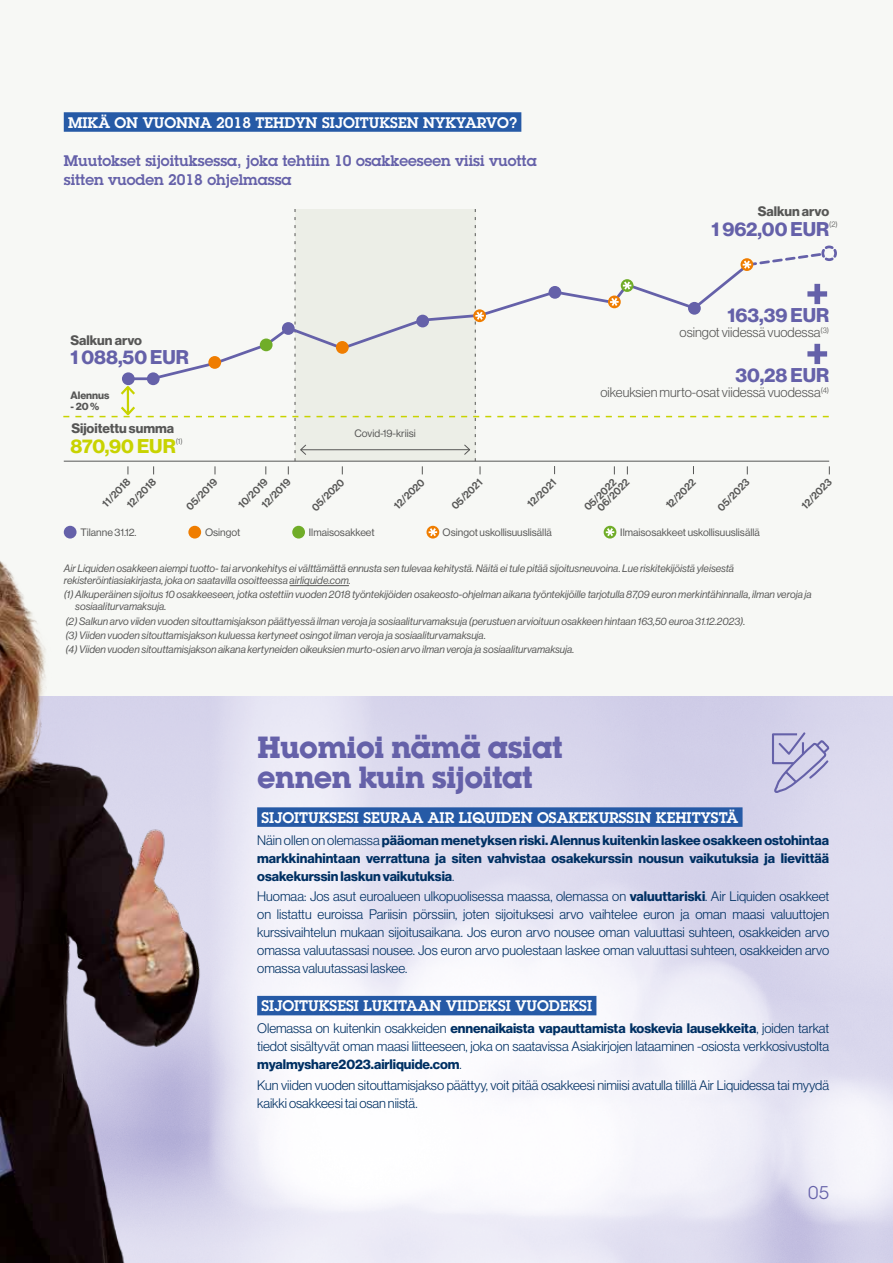
<style>
.page{position:relative;width:893px;height:1263px;background:#fff}
.page>*{position:absolute;margin:0;border:0;box-sizing:border-box;transform-origin:0 0}
.t1{font:700 30px/30px "Lubalin Graph Std";letter-spacing:-.025em;color:#6561a9}
.t2{font:19.5px "N Haas Grotesk DS Std 75 Bd";color:#6561a9}
.t3{font:19.5px "N Haas Grotesk DS Std 75 Bd";color:#c8d300}
.t4{font:18px "Lubalin Graph Std";color:#6561a9}
.t5{font:600 15px "Lubalin Graph Std";color:#fff}
.t6{font:600 15px/19.5px "Lubalin Graph Std";color:#6561a9}
.t7{font:13.5px/18px "N Haas Grotesk DS Std 45 Lt";letter-spacing:-.005em;color:#003063;text-align:justify}
.t8{font:13.5px/18px "N Haas Grotesk DS Std 75 Bd";letter-spacing:-.005em;color:#003063;text-align:justify}
.t9{font:13.5px "N Haas Grotesk DS Std 45 Lt";color:#575756}
.t10{font:13.5px "N Haas Grotesk DS Std 75 Bd";color:#575756}
.t11{font:10.5px/12px "N Haas Grotesk DS Std 56 It";color:#575756}
.t12{font:10.5px "N Haas Grotesk DS Std 55 Rg";color:#575756}
.t13{font:10.5px/18.1px "N Haas Grotesk DS Std 65 Md";color:#575756}
.t14{font:10.5px "N Haas Grotesk DS Std 75 Bd";color:#575756}
.t15{font:7.8px "N Haas Grotesk DS Std 45 Lt";color:#575756}
.s1{font-family:"N Haas Grotesk DS Std 45 Lt"}
.s2{font-family:"N Haas Grotesk DS Std 75 Bd"}
</style>
<div class="page">
<div style="left:0;top:0;width:893px;height:695px;background:#f7f8f5"></div>
<img style="left:0;top:474px;width:314px;height:789px">
<div style="left:64px;top:112px;width:457px;height:20px;background:#265aa6"></div>
<div style="left:257px;top:807px;width:486px;height:20px;background:#265aa6"></div>
<div style="left:257px;top:996px;width:339px;height:19px;background:#265aa6"></div>
<svg style="left:771px;top:730px;width:60px;height:64px;background:#c3c0df"></svg>
<hr style="left:290px;top:585px;width:59px;height:1px;background:#575756">
<div style="left:64px;top:526px;width:13px;height:12px;background:#6561a9;border-radius:50%"></div>
<div style="left:188px;top:526px;width:13px;height:12px;background:#ef7d00;border-radius:50%"></div>
<div style="left:292px;top:526px;width:13px;height:12px;background:#70ad28;border-radius:50%"></div>
<svg style="left:426px;top:526px;width:13px;height:12px"></svg>
<svg style="left:429px;top:528px;width:8px;height:8px"></svg>
<div style="left:604px;top:526px;width:12px;height:12px;background:#70ad28;border-radius:50%"></div>
<svg style="left:606px;top:528px;width:8px;height:8px"></svg>
<svg style="left:63px;top:209px;width:774px;height:265px"></svg>
<div style="left:122px;top:372px;width:13px;height:13px;background:#6561a9;border-radius:50%"></div>
<h3 class="t5" style="left:68px;top:112px;width:451px">MIKÄ ON VUONNA 2018 TEHDYN SIJOITUKSEN NYKYARVO?</h3>
<h3 class="t6" style="left:64px;top:151px;width:474px">Muutokset sijoituksessa, joka tehtiin 10 osakkeeseen viisi vuotta sitten vuoden 2018 ohjelmassa</h3>
<p class="t10" style="left:71px;top:332px;width:73px">Salkun arvo</p>
<h2 class="t2" style="left:71px;top:346px;width:120px">1 088,50 EUR</h2>
<p class="t14" style="left:71px;top:390px;width:40px">Alennus</p>
<p class="t14" style="left:71px;top:400px;width:30px">- 20 %</p>
<p class="t10" style="left:71px;top:420px;width:104px">Sijoitettu summa</p>
<h2 class="t3" style="left:71px;top:434px;width:107px">870,90 EUR</h2>
<p class="t15" style="left:176px;top:436px;width:9px">(1)</p>
<p class="t12" style="left:354px;top:427px;width:63px">Covid-19-kriisi</p>
<p class="t10" style="left:758px;top:204px;width:73px">Salkun arvo</p>
<h2 class="t2" style="left:711px;top:218px;width:119px">1 962,00 EUR</h2>
<p class="t15" style="left:829px;top:220px;width:10px">(2)</p>
<h2 class="t2" style="left:727px;top:304px;width:103px">163,39 EUR</h2>
<p class="t9" style="left:680px;top:325px;width:151px">osingot viidessä vuodessa<sup>(3)</sup></p>
<h2 class="t2" style="left:735px;top:364px;width:95px">30,28 EUR</h2>
<p class="t9" style="left:600px;top:385px;width:230px">oikeuksien murto-osat viidessä vuodessa<sup>(4)</sup></p>
<p class="t13" style="left:109px;top:487px;width:38px;text-indent:-17px;rotate:-45deg">11/2018<br>12/2018</p>
<p class="t13" style="left:182px;top:502px;width:41px;rotate:-45deg">05/2019</p>
<p class="t13" style="left:246px;top:489px;width:38px;line-height:16.2px;text-indent:-17px;rotate:-45deg">10/2019<br>12/2019</p>
<p class="t13" style="left:307px;top:503px;width:43px;rotate:-45deg">05/2020</p>
<p class="t13" style="left:389px;top:501px;width:40px;rotate:-45deg">12/2020</p>
<p class="t13" style="left:447px;top:501px;width:40px;rotate:-45deg">05/2021</p>
<p class="t13" style="left:523px;top:499px;width:38px;rotate:-45deg">12/2021</p>
<p class="t13" style="left:589px;top:499px;width:42px;line-height:9.1px;text-indent:-9px;rotate:-45deg">05/2022<br>06/2022</p>
<p class="t13" style="left:661px;top:501px;width:39px;rotate:-45deg">12/2022</p>
<p class="t13" style="left:713px;top:503px;width:42px;rotate:-45deg">05/2023</p>
<p class="t13" style="left:797px;top:501px;width:39px;rotate:-45deg">12/2023</p>
<p class="t12" style="left:80px;top:527px;width:58px">Tilanne 31.12.</p>
<p class="t12" style="left:205px;top:527px;width:37px">Osingot</p>
<p class="t12" style="left:309px;top:527px;width:67px">Ilmaisosakkeet</p>
<p class="t12" style="left:443px;top:527px;width:111px">Osingot uskollisuuslisällä</p>
<p class="t12" style="left:620px;top:527px;width:141px">Ilmaisosakkeet uskollisuuslisällä</p>
<p class="t11" style="left:64px;top:563px;width:672px">Air Liquiden osakkeen aiempi tuotto- tai arvonkehitys ei välttämättä ennusta sen tulevaa kehitystä. Näitä ei tule pitää sijoitusneuvoina. Lue riskitekijöistä yleisestä rekisteröintiasiakirjasta, joka on saatavilla osoitteessa airliquide.com.</p>
<p class="t11" style="left:75px;top:589px;width:738px;text-indent:-11px">(1) Alkuperäinen sijoitus 10 osakkeeseen, jotka ostettiin vuoden 2018 työntekijöiden osakeosto-ohjelman aikana työntekijöille tarjotulla 87,09 euron merkintähinnalla, ilman veroja ja sosiaaliturvamaksuja.</p>
<p class="t11" style="left:65px;top:614px;width:681px;line-height:14.1px">(2) Salkun arvo viiden vuoden sitouttamisjakson päättyessä ilman veroja ja sosiaaliturvamaksuja (perustuen arvioituun osakkeen hintaan 163,50 euroa 31.12.2023). (3) Viiden vuoden sitouttamisjakson kuluessa kertyneet osingot ilman veroja ja sosiaaliturvamaksuja.<br>(4) Viiden vuoden sitouttamisjakson aikana kertyneiden oikeuksien murto-osien arvo ilman veroja ja sosiaaliturvamaksuja.</p>
<h1 class="t1" style="left:257px;top:732px;width:307px">Huomioi nämä asiat ennen kuin sijoitat</h1>
<h3 class="t5" style="left:261px;top:807px;width:478px">SIJOITUKSESI SEURAA AIR LIQUIDEN OSAKEKURSSIN KEHITYSTÄ</h3>
<p class="t8" style="left:257px;top:831px;width:573px"><span class="s1">Näin ollen on olemassa</span> pääoman menetyksen riski. Alennus kuitenkin laskee osakkeen ostohintaa markkinahintaan verrattuna ja siten vahvistaa osakekurssin nousun vaikutuksia ja lievittää osakekurssin laskun vaikutuksia<span class="s1">.</span></p>
<p class="t7" style="left:257px;top:887px;width:574px">Huomaa: Jos asut euroalueen ulkopuolisessa maassa, olemassa on <span class="s2">valuuttariski</span>. Air Liquiden osakkeet on listattu euroissa Pariisin pörssiin, joten sijoituksesi arvo vaihtelee euron ja oman maasi valuuttojen kurssivaihtelun mukaan sijoitusaikana. Jos euron arvo nousee oman valuuttasi suhteen, osakkeiden arvo omassa valuutassasi nousee. Jos euron arvo puolestaan laskee oman valuuttasi suhteen, osakkeiden arvo omassa valuutassasi laskee.</p>
<h3 class="t5" style="left:261px;top:996px;width:332px">SIJOITUKSESI LUKITAAN VIIDEKSI VUODEKSI</h3>
<p class="t8" style="left:257px;top:1020px;width:573px"><span class="s1">Olemassa on kuitenkin osakkeiden</span> ennenaikaista vapauttamista koskevia lausekkeita<span class="s1">, joiden tarkat</span></p>
<p class="t7" style="left:257px;top:1038px;width:573px">tiedot sisältyvät oman maasi liitteeseen, joka on saatavissa Asiakirjojen lataaminen -osiosta verkkosivustolta</p>
<p class="t8" style="left:257px;top:1056px;width:206px">myalmyshare2023.airliquide.com<span class="s1">.</span></p>
<p class="t7" style="left:257px;top:1076px;width:573px">Kun viiden vuoden sitouttamisjakso päättyy, voit pitää osakkeesi nimiisi avatulla tilillä Air Liquidessa tai myydä kaikki osakkeesi tai osan niistä.</p>
<h3 class="t4" style="left:808px;top:1181px;width:22px">05</h3>
</div>
